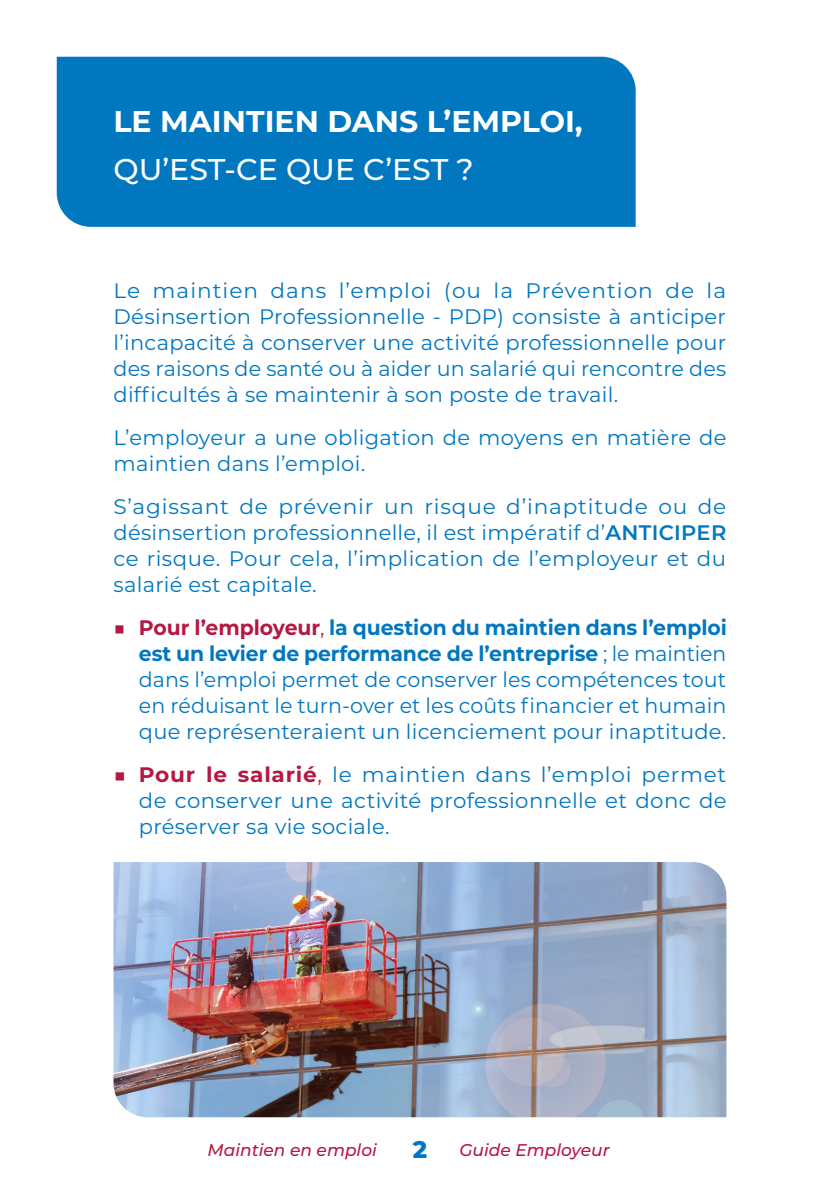
<style>
.page{position:relative;width:840px;height:1191px;background:#fff}
.page>*{position:absolute;margin:0;border:0;box-sizing:border-box;transform-origin:0 0}
.t1{font:700 30px "Montserrat";color:#fff}
.t2{font:500 30px "Montserrat";color:#fff}
.t3{font:800 24px "Montserrat";color:#0077bf}
.t4{font:21px/26px "Montserrat";letter-spacing:.015em;color:#0077bf;text-align:justify}
.t5{font:italic 500 17px "Montserrat";color:#b51841}
.s1{font-weight:600}
.s2{font-weight:700;color:#b51841}
.s3{color:#b51841}
.s4{font-weight:700}
</style>
<div class="page">
<div style="left:57px;top:57px;width:578px;height:170px;background:#0077bf"></div>
<img style="left:113px;top:862px;width:613px;height:255px">
<h1 class="t1" style="left:113px;top:100px;width:470px">LE MAINTIEN DANS L’EMPLOI,</h1>
<h1 class="t2" style="left:113px;top:149px;width:361px">QU’EST-CE QUE C’EST ?</h1>
<p class="t4" style="left:113px;top:277px;width:614px">Le maintien dans l’emploi (ou la Prévention de la Désinsertion Professionnelle - PDP) consiste à anticiper l’incapacité à conserver une activité professionnelle pour des raisons de santé ou à aider un salarié qui rencontre des difficultés à se maintenir à son poste de travail.</p>
<p class="t4" style="left:113px;top:424px;width:614px">L’employeur a une obligation de moyens en matière de maintien dans l’emploi.</p>
<p class="t4" style="left:113px;top:493px;width:614px">S’agissant de prévenir un risque d’inaptitude ou de désinsertion professionnelle, il est impératif d’<span class="s1">ANTICIPER </span>ce risque. Pour cela, l’implication de l’employeur et du salarié est capitale.</p>
<p class="t4" style="left:139px;top:614px;width:589px;text-indent:-25px"><span class="s2">■ Pour l’employeur</span><span class="s3">,</span> <span class="s4">la question du maintien dans l’emploi est un levier de performance de l’entreprise</span> ; le maintien dans l’emploi permet de conserver les compétences tout en réduisant le turn-over et les coûts financier et humain que représenteraient un licenciement pour inaptitude.</p>
<p class="t4" style="left:139px;top:761px;width:589px;text-indent:-25px"><span class="s2">■ Pour le salarié</span><span class="s3">,</span> le maintien dans l’emploi permet de conserver une activité professionnelle et donc de préserver sa vie sociale.</p>
<p class="t3" style="left:412px;top:1131px;width:16px">2</p>
<p class="t5" style="left:207px;top:1138px;width:171px">Maintien en emploi</p>
<p class="t5" style="left:459px;top:1138px;width:152px">Guide Employeur</p>
</div>
